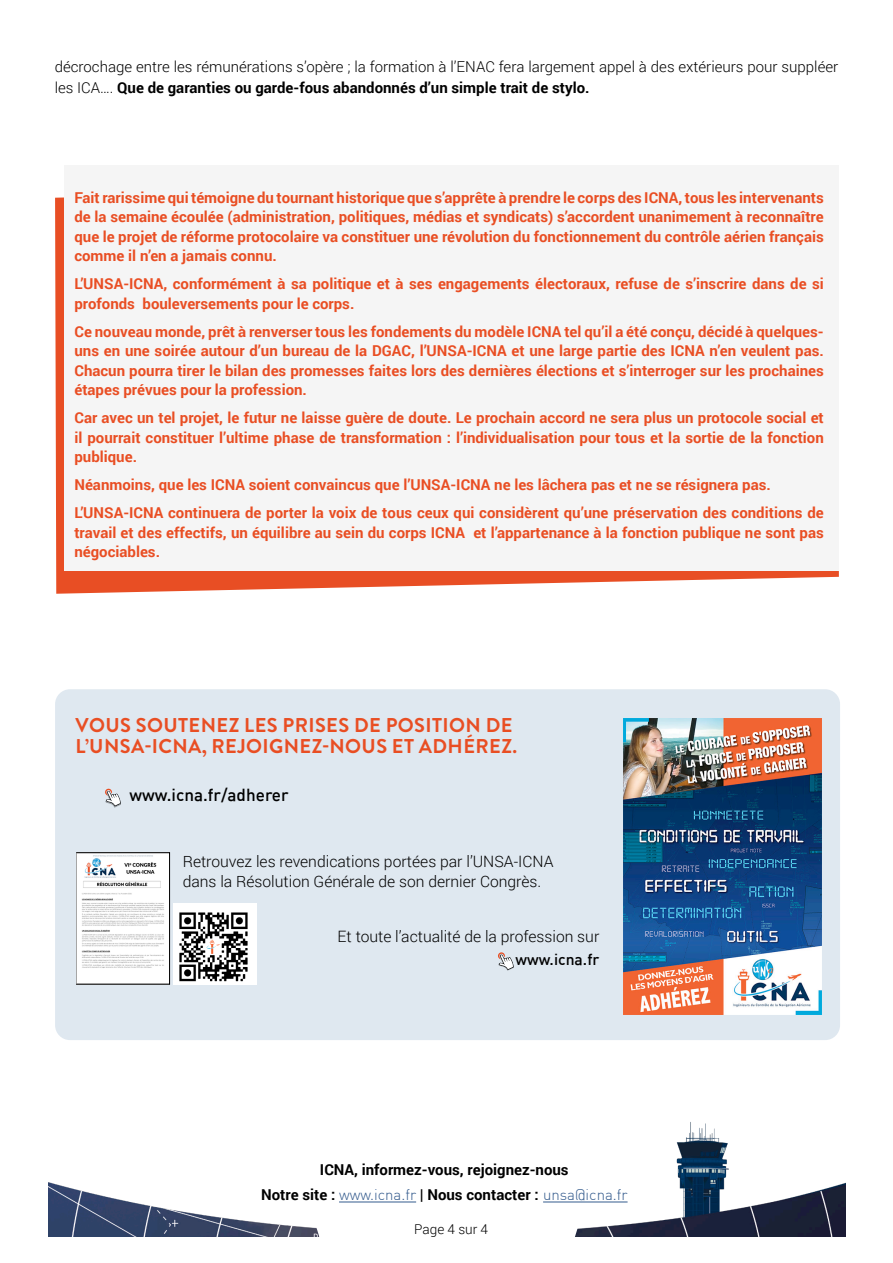
<style>
.page{position:relative;width:893px;height:1263px;background:#fff}
.page>*{position:absolute;margin:0;border:0;box-sizing:border-box;transform-origin:0 0}
.TITRE_PARAGRAPHE{font:700 19.95px/21.5px "Brandon Grotesque";letter-spacing:.02em;color:#e94e23}
.t1{font:500 17.1px "DIN";color:#000}
.t2{font:300 15.75px/20px "Roboto";color:#000}
.t3{font:500 15.75px "DIN";color:#000}
.CONCLUSION{font:700 15px/19.5px "Roboto";color:#e94e23;text-align:justify}
.t4{font:300 15px/21px "Roboto";color:#000}
.t5{font:700 15px/25px "Roboto";color:#000;text-align:center}
.t6{font:300 13.5px "Roboto";color:#000}
.s1{font-weight:700}
.s2{font-family:"DIN";font-weight:300;color:#345b8d}
</style>
<div class="page">
<img style="left:49px;top:1122px;width:796px;height:114px">
<svg style="left:312px;top:1122px;width:270px;height:115px"></svg>
<hr style="left:339px;top:1202px;width:77px;height:1px;background:#345b8d">
<hr style="left:543px;top:1202px;width:85px;height:1px;background:#345b8d">
<svg style="left:55px;top:197px;width:784px;height:397px;fill:#e84e24"></svg>
<div style="left:64px;top:166px;width:775px;height:405px;background:#f5f5f5"></div>
<div style="left:55px;top:689px;width:785px;height:351px;background:#dfe8f0;border-radius:15px"></div>
<img style="left:624px;top:718px;width:197px;height:296px">
<img style="left:78px;top:854px;width:90px;height:128px">
<div style="left:76px;top:852px;width:94px;height:132px;border:1px solid #000"></div>
<svg style="left:105px;top:789px;width:16px;height:17px"></svg>
<svg style="left:498px;top:952px;width:15px;height:18px"></svg>
<img style="left:174px;top:904px;width:83px;height:80px">
<p class="t4" style="left:55px;top:55px;width:785px">décrochage entre les rémunérations s’opère ; la formation à l’ENAC fera largement appel à des extérieurs pour suppléer les ICA…. <span class="s1">Que de garanties ou garde-fous abandonnés d’un simple trait de stylo.</span></p>
<p class="CONCLUSION" style="left:74px;top:187px;width:751px">Fait rarissime qui témoigne du tournant historique que s’apprête à prendre le corps des ICNA, tous les intervenants de la semaine écoulée (administration, politiques, médias et syndicats) s’accordent unanimement à reconnaître que le projet de réforme protocolaire va constituer une révolution du fonctionnement du contrôle aérien français comme il n’en a jamais connu.</p>
<p class="CONCLUSION" style="left:74px;top:273px;width:751px">L’UNSA-ICNA, conformément à sa politique et à ses engagements électoraux, refuse de s’inscrire dans de si profonds bouleversements pour le corps.</p>
<p class="CONCLUSION" style="left:74px;top:321px;width:751px">Ce nouveau monde, prêt à renverser tous les fondements du modèle ICNA tel qu’il a été conçu, décidé à quelques&shy;uns en une soirée autour d’un bureau de la DGAC, l’UNSA-ICNA et une large partie des ICNA n’en veulent pas.<br>Chacun pourra tirer le bilan des promesses faites lors des dernières élections et s’interroger sur les prochaines étapes prévues pour la profession.</p>
<p class="CONCLUSION" style="left:74px;top:407px;width:751px">Car avec un tel projet, le futur ne laisse guère de doute. Le prochain accord ne sera plus un protocole social et il pourrait constituer l’ultime phase de transformation : l’individualisation pour tous et la sortie de la fonction publique.</p>
<p class="CONCLUSION" style="left:74px;top:474px;width:698px">Néanmoins, que les ICNA soient convaincus que l’UNSA-ICNA ne les lâchera pas et ne se résignera pas.</p>
<p class="CONCLUSION" style="left:74px;top:502px;width:751px">L’UNSA-ICNA continuera de porter la voix de tous ceux qui considèrent qu’une préservation des conditions de travail et des effectifs, un équilibre au sein du corps ICNA et l’appartenance à la fonction publique ne sont pas négociables.</p>
<p class="TITRE_PARAGRAPHE" style="left:76px;top:715px;width:443px">VOUS SOUTENEZ LES PRISES DE POSITION DE<br>L’UNSA-ICNA, REJOIGNEZ-NOUS ET ADHÉREZ.</p>
<p class="t1" style="left:129px;top:784px;width:161px">www.icna.fr/adherer</p>
<p class="t2" style="left:183px;top:851px;width:372px">Retrouvez les revendications portées par l’UNSA-ICNA dans la Résolution Générale de son dernier Congrès.</p>
<p class="t2" style="left:338px;top:926px;width:263px">Et toute l’actualité de la profession sur</p>
<p class="t3" style="left:515px;top:949px;width:85px">www.icna.fr</p>
<p class="t5" style="left:261px;top:1156px;width:368px">ICNA, informez-vous, rejoignez-nous<br>Notre site : <span class="s2">www.icna.fr</span> | Nous contacter : <span class="s2">unsa@icna.fr</span></p>
<p class="t6" style="left:414px;top:1220px;width:75px">Page 4 sur 4</p>
</div>
